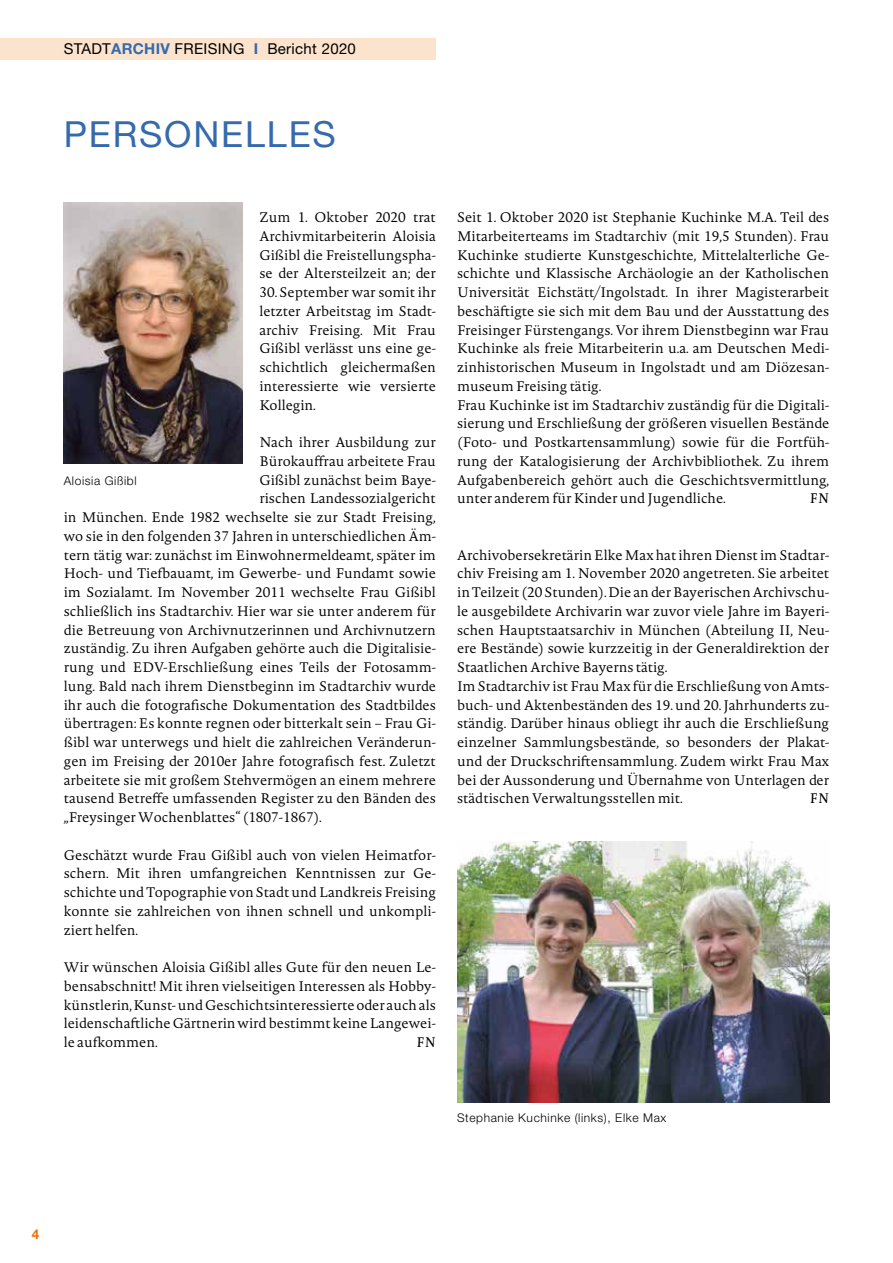
<style>
.page{position:relative;width:893px;height:1263px;background:#fff}
.page>*{position:absolute;margin:0;border:0;box-sizing:border-box;transform-origin:0 0}
.t1{font:36px "Helvetica Neue";letter-spacing:.05em;color:#356aad}
.t2{font:15px "Helvetica Neue";letter-spacing:.02em;color:#000}
.t3{font:300 13.65px/18.8px "Novel Pro";color:#000;text-align:justify}
.t4{font:italic 13.65px "Novel Pro";color:#000}
.t5{font:700 13.5px "Helvetica Neue";color:#ee7203}
.t6{font:300 12px "Helvetica Neue";letter-spacing:.05em;color:#000}
.s1{font-weight:700;color:#356aad}
</style>
<div class="page">
<div style="left:0;top:38px;width:436px;height:21px;background:#fbe3cd"></div>
<img style="left:64px;top:203px;width:178px;height:261px">
<img style="left:457px;top:842px;width:372px;height:260px">
<p class="t2" style="left:64px;top:40px;width:294px">STADT<span class="s1">ARCHIV</span> FREISING <span class="s1">I</span> Bericht 2020</p>
<h1 class="t1" style="left:64px;top:113px;width:274px">PERSONELLES</h1>
<p class="t3" style="left:259px;top:208px;width:178px">Zum 1. Oktober 2020 trat Archivmitarbeiterin Aloisia Gißibl die Freistellungspha&shy;se der Altersteilzeit an; der</p>
<p class="t3" style="left:259px;top:283px;width:178px">30. September war somit ihr letzter Arbeitstag im Stadt&shy;archiv Freising. Mit Frau Gißibl verlässt uns eine ge&shy;schichtlich gleichermaßen interessierte wie versierte Kollegin.</p>
<p class="t3" style="left:259px;top:433px;width:178px">Nach ihrer Ausbildung zur</p>
<p class="t3" style="left:259px;top:451px;width:178px">Bürokauffrau arbeitete Frau</p>
<p class="t3" style="left:259px;top:470px;width:178px">Gißibl zunächst beim Baye-</p>
<p class="t3" style="left:259px;top:489px;width:178px">rischen Landessozialgericht</p>
<p class="t3" style="left:64px;top:508px;width:374px">in München. Ende 1982 wechselte sie zur Stadt Freising,</p>
<p class="t3" style="left:64px;top:526px;width:374px">wo sie in den folgenden 37 Jahren in unterschiedlichen Äm-</p>
<p class="t3" style="left:64px;top:545px;width:374px">tern tätig war: zunächst im Einwohnermeldeamt, später im</p>
<p class="t3" style="left:64px;top:564px;width:374px">Hoch- und Tiefbauamt, im Gewerbe- und Fundamt sowie</p>
<p class="t3" style="left:64px;top:583px;width:374px">im Sozialamt. Im November 2011 wechselte Frau Gißibl</p>
<p class="t3" style="left:64px;top:601px;width:374px">schließlich ins Stadtarchiv. Hier war sie unter anderem für</p>
<p class="t3" style="left:64px;top:620px;width:374px">die Betreuung von Archivnutzerinnen und Archivnutzern</p>
<p class="t3" style="left:64px;top:639px;width:374px">zuständig. Zu ihren Aufgaben gehörte auch die Digitalisie-</p>
<p class="t3" style="left:64px;top:658px;width:374px">rung und EDV-Erschließung eines Teils der Fotosamm-</p>
<p class="t3" style="left:64px;top:676px;width:374px">lung. Bald nach ihrem Dienstbeginn im Stadtarchiv wurde</p>
<p class="t3" style="left:64px;top:695px;width:374px">ihr auch die fotografische Dokumentation des Stadtbildes</p>
<p class="t3" style="left:64px;top:714px;width:374px">übertragen: Es konnte regnen oder bitterkalt sein – Frau Gi-</p>
<p class="t3" style="left:64px;top:733px;width:374px">ßibl war unterwegs und hielt die zahlreichen Veränderun-</p>
<p class="t3" style="left:64px;top:751px;width:374px">gen im Freising der 2010er Jahre fotografisch fest. Zuletzt</p>
<p class="t3" style="left:64px;top:770px;width:374px">arbeitete sie mit großem Stehvermögen an einem mehrere</p>
<p class="t3" style="left:64px;top:789px;width:374px">tausend Betreffe umfassenden Register zu den Bänden des</p>
<p class="t3" style="left:64px;top:808px;width:260px">„Freysinger Wochenblattes“ (1807-1867).</p>
<p class="t3" style="left:64px;top:845px;width:374px">Geschätzt wurde Frau Gißibl auch von vielen Heimatfor&shy;schern. Mit ihren umfangreichen Kenntnissen zur Ge&shy;schichte und Topographie von Stadt und Landkreis Freising konnte sie zahlreichen von ihnen schnell und unkompli&shy;ziert helfen.</p>
<p class="t3" style="left:64px;top:958px;width:374px">Wir wünschen Aloisia Gißibl alles Gute für den neuen Le&shy;bensabschnitt! Mit ihren vielseitigen Interessen als Hobby&shy;künstlerin, Kunst- und Geschichtsinteressierte oder auch als leidenschaftliche Gärtnerin wird bestimmt keine Langewei&shy;le aufkommen.</p>
<p class="t6" style="left:64px;top:473px;width:74px">Aloisia Gißibl</p>
<p class="t4" style="left:417px;top:1032px;width:21px">FN</p>
<p class="t3" style="left:457px;top:208px;width:374px;text-align:left">Seit 1. Oktober 2020 ist Stephanie Kuchinke M.A. Teil des Mitarbeiterteams im Stadtarchiv (mit 19,5 Stunden). Frau Kuchinke studierte Kunstgeschichte, Mittelalterliche Ge&shy;schichte und Klassische Archäologie an der Katholischen Universität Eichstätt/Ingolstadt. In ihrer Magisterarbeit beschäftigte sie sich mit dem Bau und der Ausstattung des Freisinger Fürstengangs. Vor ihrem Dienstbeginn war Frau Kuchinke als freie Mitarbeiterin u.a. am Deutschen Medi&shy;zinhistorischen Museum in Ingolstadt und am Diözesan&shy;museum Freising tätig.<br>Frau Kuchinke ist im Stadtarchiv zuständig für die Digitali&shy;sierung und Erschließung der größeren visuellen Bestände (Foto- und Postkartensammlung) sowie für die Fortfüh&shy;rung der Katalogisierung der Archivbibliothek. Zu ihrem Aufgabenbereich gehört auch die Geschichtsvermittlung, unter anderem für Kinder und Jugendliche.</p>
<p class="t4" style="left:810px;top:488px;width:21px">FN</p>
<p class="t3" style="left:457px;top:545px;width:374px;text-align:left">Archivobersekretärin Elke Max hat ihren Dienst im Stadtar&shy;chiv Freising am 1. November 2020 angetreten. Sie arbeitet in Teilzeit (20 Stunden). Die an der Bayerischen Archivschu&shy;le ausgebildete Archivarin war zuvor viele Jahre im Bayeri&shy;schen Hauptstaatsarchiv in München (Abteilung II, Neu&shy;ere Bestände) sowie kurzzeitig in der Generaldirektion der Staatlichen Archive Bayerns tätig.<br>Im Stadtarchiv ist Frau Max für die Erschließung von Amts&shy;buch- und Aktenbeständen des 19. und 20. Jahrhunderts zu&shy;ständig. Darüber hinaus obliegt ihr auch die Erschließung einzelner Sammlungsbestände, so besonders der Plakat&shy;und der Druckschriftensammlung. Zudem wirkt Frau Max bei der Aussonderung und Übernahme von Unterlagen der städtischen Verwaltungsstellen mit.</p>
<p class="t4" style="left:810px;top:788px;width:21px">FN</p>
<p class="t6" style="left:457px;top:1110px;width:211px">Stephanie Kuchinke (links), Elke Max</p>
<p class="t5" style="left:32px;top:1226px;width:9px">4</p>
</div>
